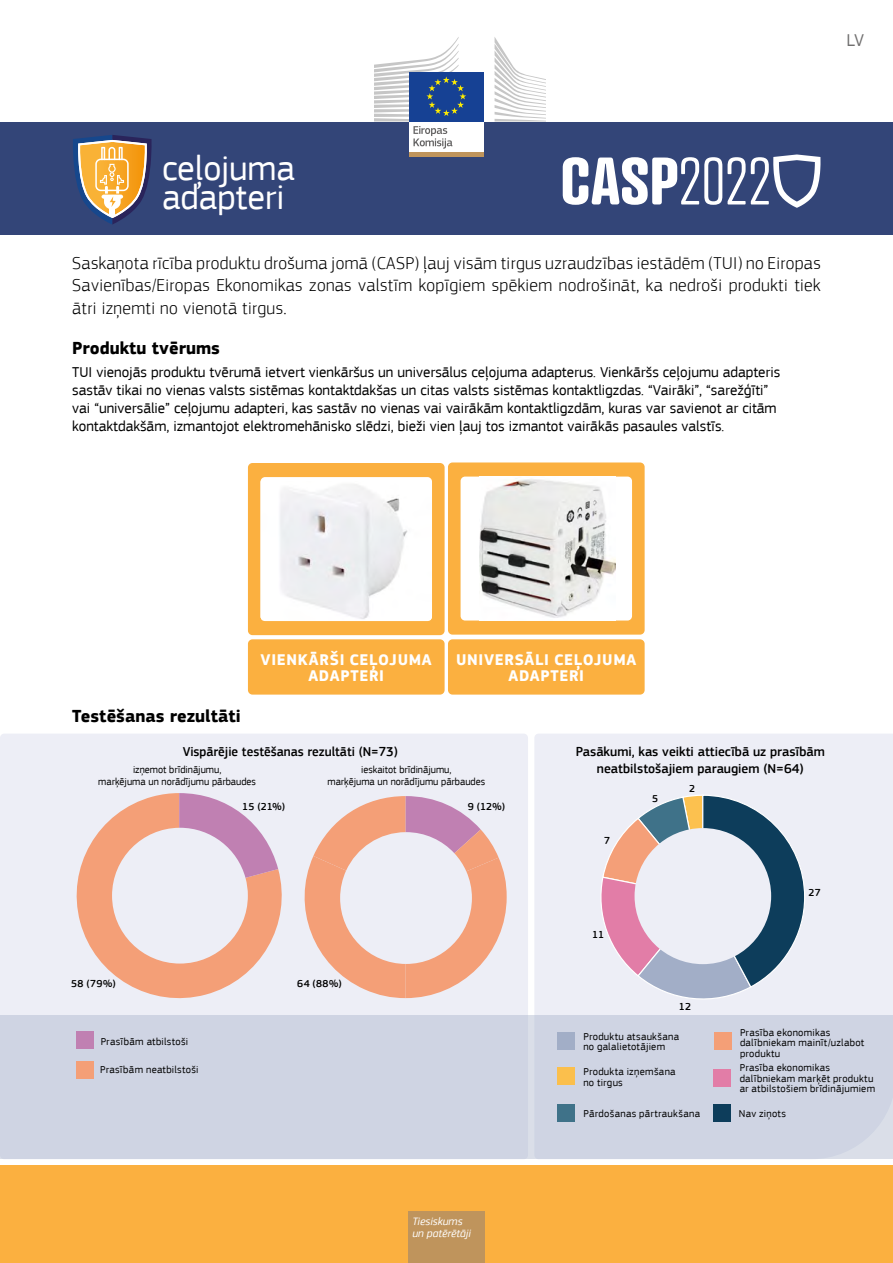
<style>
.page{position:relative;width:893px;height:1263px;background:#fff}
.page>*{position:absolute;margin:0;border:0;box-sizing:border-box;transform-origin:0 0}
.t1{font:36px/28.5px "EC Square Sans Pro";color:#fff}
.t2{font:300 18px/22.5px "EC Square Sans Pro";letter-spacing:.02em;color:#000;text-align:justify}
.t3{font:700 18px "EC Square Sans Pro";color:#000}
.t4{font:18px "EC Square Sans Pro";color:#706f6f}
.t5{font:700 15.9px/15.9px "EC Square Sans Pro";letter-spacing:.04em;color:#fff;text-align:center}
.t6{font:15px/18px "EC Square Sans Pro";color:#000}
.t7{font:500 13.5px/16.5px "EC Square Sans Pro";color:#000;text-align:center}
.t8{font:italic 11.25px/12px "EC Square Sans Pro";color:#fff}
.t9{font:10.5px/10.5px "EC Square Sans Pro";letter-spacing:.02em;color:#000}
.t10{font:10.5px/12px "EC Square Sans Pro";color:#000;text-align:center}
.t11{font:500 10.5px "EC Square Sans Pro";letter-spacing:.02em;color:#000}
</style>
<div class="page">
<div style="left:534px;top:734px;width:359px;height:282px;background:#edeef6"></div>
<svg style="left:601px;top:795px;width:205px;height:205px;background:#9f9ead"></svg>
<div style="left:0;top:734px;width:528px;height:425px;background:#edeef6;border-radius:4px"></div>
<div style="left:0;top:1016px;width:893px;height:143px;background:#cfd4e3"></div>
<div style="left:0;top:121px;width:893px;height:114px;background:#334578"></div>
<div style="left:0;top:1165px;width:893px;height:98px;background:#fbb040"></div>
<div style="left:408px;top:1212px;width:77px;height:51px;background:#bf945c"></div>
<svg style="left:563px;top:157px;width:159px;height:48px"></svg>
<svg style="left:728px;top:154px;width:92px;height:54px"></svg>
<div style="left:714px;top:1069px;width:17px;height:17px;background:#e27da7"></div>
<div style="left:557px;top:1032px;width:17px;height:17px;background:#a2aec7"></div>
<div style="left:714px;top:1032px;width:17px;height:17px;background:#f49f77"></div>
<div style="left:557px;top:1068px;width:17px;height:17px;background:#fbbf4c"></div>
<div style="left:557px;top:1105px;width:17px;height:17px;background:#3f7289"></div>
<div style="left:714px;top:1105px;width:17px;height:17px;background:#0d3d5b"></div>
<div style="left:635px;top:828px;width:136px;height:136px;background:#edeef6;border-radius:50%"></div>
<div style="left:76px;top:1031px;width:17px;height:17px;background:#c080b2"></div>
<div style="left:76px;top:1061px;width:17px;height:17px;background:#f49f77"></div>
<svg style="left:50px;top:121px;width:297px;height:103px"></svg>
<div style="left:110px;top:208px;width:5px;height:8px;background:#fff"></div>
<div style="left:248px;top:639px;width:197px;height:56px;background:#fbb040;border-radius:5px"></div>
<div style="left:448px;top:639px;width:197px;height:56px;background:#fbb040;border-radius:5px"></div>
<div style="left:248px;top:463px;width:197px;height:172px;background:#fbb040;border-radius:5px"></div>
<div style="left:261px;top:477px;width:171px;height:144px;background:#fff;border-radius:5px"></div>
<img style="left:261px;top:484px;width:171px;height:136px">
<div style="left:448px;top:462px;width:197px;height:173px;background:#fbb040;border-radius:5px"></div>
<div style="left:461px;top:477px;width:171px;height:143px;background:#fff;border-radius:5px"></div>
<img style="left:480px;top:479px;width:135px;height:139px">
<svg style="left:76px;top:793px;width:206px;height:206px"></svg>
<svg style="left:179px;top:793px;width:99px;height:85px"></svg>
<svg style="left:304px;top:796px;width:203px;height:202px"></svg>
<div style="left:409px;top:120px;width:74px;height:33px;background:#fff"></div>
<hr style="left:409px;top:152px;width:74px;height:4px;background:#bf945b">
<svg style="left:495px;top:38px;width:51px;height:83px"></svg>
<div style="left:409px;top:72px;width:74px;height:49px;background:#164194"></div>
<svg style="left:374px;top:37px;width:92px;height:112px"></svg>
<p class="t4" style="left:846px;top:30px;width:19px">LV</p>
<h1 class="t1" style="left:162px;top:154px;width:134px">ceļojuma adapteri</h1>
<p class="t2" style="left:72px;top:251px;width:750px">Saskaņota rīcība produktu drošuma jomā (CASP) ļauj visām tirgus uzraudzības iestādēm (TUI) no Eiropas Savienības/Eiropas Ekonomikas zonas valstīm kopīgiem spēkiem nodrošināt, ka nedroši produkti tiek ātri izņemti no vienotā tirgus.</p>
<p class="t3" style="left:72px;top:337px;width:149px">Produktu tvērums</p>
<p class="t6" style="left:72px;top:363px;width:710px">TUI vienojās produktu tvērumā ietvert vienkāršus un universālus ceļojuma adapterus. Vienkāršs ceļojumu adapteris sastāv tikai no vienas valsts sistēmas kontaktdakšas un citas valsts sistēmas kontaktligzdas. “Vairāki”, “sarežģīti” vai “universālie” ceļojumu adapteri, kas sastāv no vienas vai vairākām kontaktligzdām, kuras var savienot ar citām kontaktdakšām, izmantojot elektromehānisko slēdzi, bieži vien ļauj tos izmantot vairākās pasaules valstīs.</p>
<p class="t3" style="left:72px;top:705px;width:170px">Testēšanas rezultāti</p>
<p class="t5" style="left:261px;top:652px;width:173px">VIENKĀRŠI CEĻOJUMA<br>ADAPTERI</p>
<p class="t5" style="left:456px;top:652px;width:182px">UNIVERSĀLI CEĻOJUMA<br>ADAPTERI</p>
<p class="t7" style="left:183px;top:744px;width:216px">Vispārējie testēšanas rezultāti (N=73)</p>
<p class="t7" style="left:576px;top:744px;width:251px">Pasākumi, kas veikti attiecībā uz prasībām neatbilstošajiem paraugiem (N=64)</p>
<p class="t10" style="left:98px;top:763px;width:159px">izņemot brīdinājumu,<br>marķējuma un norādījumu pārbaudes</p>
<p class="t10" style="left:327px;top:763px;width:159px">ieskaitot brīdinājumu,<br>marķējuma un norādījumu pārbaudes</p>
<p class="t11" style="left:689px;top:783px;width:8px">2</p>
<p class="t11" style="left:71px;top:977px;width:46px">58 (79%)</p>
<p class="t11" style="left:242px;top:800px;width:45px">15 (21%)</p>
<p class="t11" style="left:297px;top:977px;width:46px">64 (88%)</p>
<p class="t11" style="left:468px;top:800px;width:39px">9 (12%)</p>
<p class="t11" style="left:604px;top:834px;width:8px">7</p>
<p class="t11" style="left:592px;top:928px;width:13px">11</p>
<p class="t11" style="left:652px;top:793px;width:8px">5</p>
<p class="t11" style="left:679px;top:1001px;width:14px">12</p>
<p class="t11" style="left:808px;top:886px;width:14px">27</p>
<p class="t9" style="left:101px;top:1037px;width:89px">Prasībām atbilstoši</p>
<p class="t9" style="left:100px;top:1065px;width:100px">Prasībām neatbilstoši</p>
<p class="t8" style="left:412px;top:1215px;width:60px">Tiesiskums un patērētāji</p>
<p class="t9" style="left:583px;top:1031px;width:97px">Produktu atsaukšana no galalietotājiem</p>
<p class="t9" style="left:740px;top:1027px;width:126px">Prasība ekonomikas dalībniekam mainīt/uzlabot produktu</p>
<p class="t9" style="left:583px;top:1067px;width:94px">Produkta izņemšana no tirgus</p>
<p class="t9" style="left:583px;top:1108px;width:118px">Pārdošanas pārtraukšana</p>
<p class="t9" style="left:739px;top:1109px;width:49px">Nav ziņots</p>
<p class="t9" style="left:740px;top:1063px;width:137px">Prasība ekonomikas dalībniekam marķēt produktu ar atbilstošiem brīdinājumiem</p>
</div>
